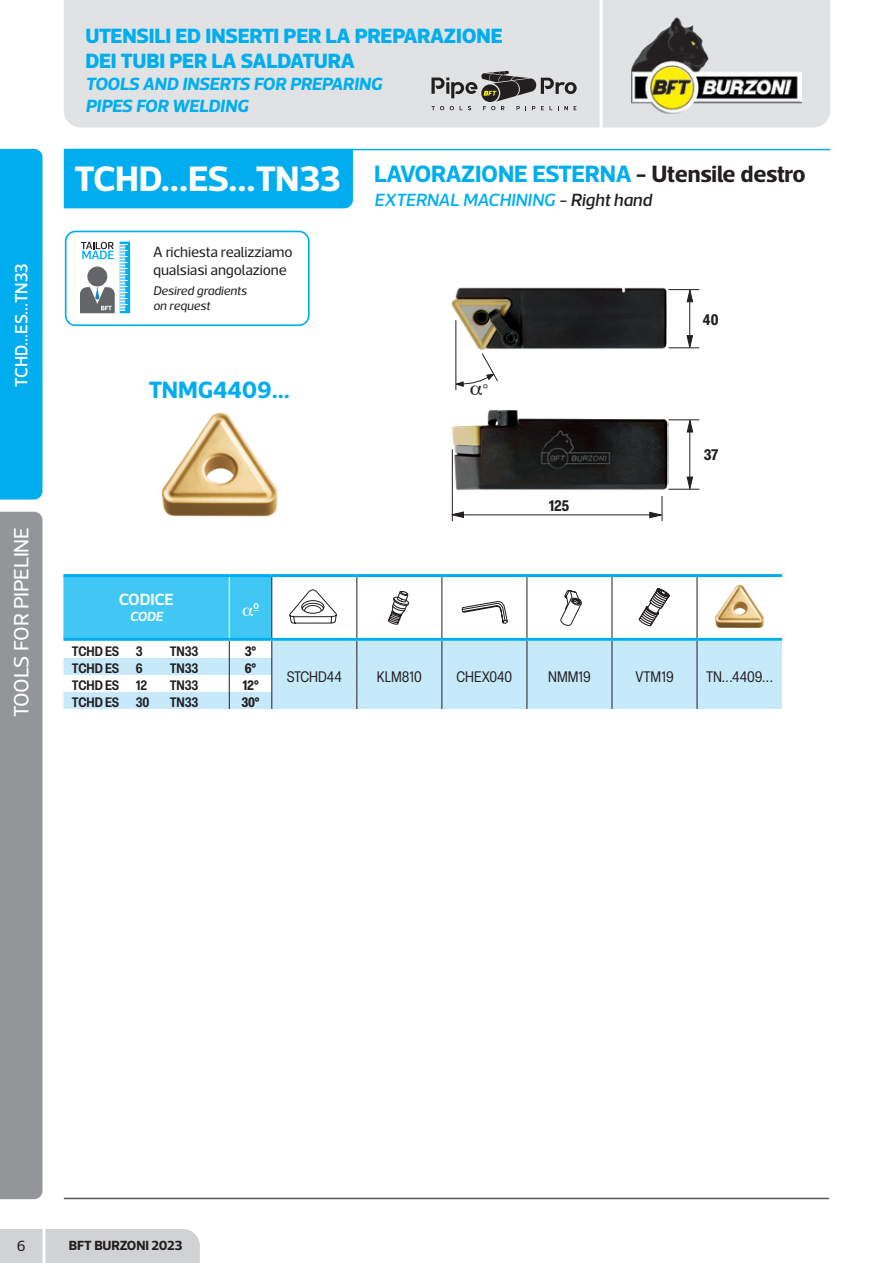
<style>
.page{position:relative;width:893px;height:1263px;background:#fff}
.page>*{position:absolute;margin:0;border:0;box-sizing:border-box;transform-origin:0 0}
.t1{font:700 36px "Acto";letter-spacing:-.015em;color:#fff}
.t2{font:700 24px "Acto";letter-spacing:-.01em;color:#00aeef}
.t3{font:800 21px/25.2px "Acto";letter-spacing:-.01em;color:#00aeef}
.t4{font:21px "Acto";letter-spacing:-.01em;color:#fff}
.t5{font:italic 700 18px/21.6px "Acto";letter-spacing:-.01em;color:#00aeef}
.t6{font:italic 500 18px "Acto";letter-spacing:-.01em;color:#00aeef}
.t7{font:500 18px "Acto";letter-spacing:-.01em;color:#fff;scale:.95 1}
.t8{font:condensed 18px "Elza";color:#fff}
.t9{font:600 16.5px "Acto";letter-spacing:-.01em;color:#fff}
.t10{font:700 condensed 15.15px "Elza";letter-spacing:-.005em;color:#231f20}
.t11{font:15px/18px "Acto";letter-spacing:-.01em;color:#231f20}
.t12{font:condensed 15px "Elza";color:#231f20}
.t13{font:600 condensed 13.5px "Elza";letter-spacing:-.01em;color:#231f20}
.t14{font:700 13.5px "Acto";letter-spacing:-.01em;color:#231f20}
.t15{font:700 condensed 13.5px "Elza";color:#231f20}
.t16{font:italic 600 13.5px "Acto";color:#fff}
.t17{font:italic 12.75px/15.3px "Acto";letter-spacing:-.01em;color:#231f20}
.s1{color:#231f20}
</style>
<div class="page">
<div style="left:0;top:1229px;width:200px;height:34px;background:#d1d2d4"></div>
<hr style="left:43px;top:1217px;width:3px;height:46px;background:#fff">
<div style="left:64px;top:0;width:766px;height:128px;background:#e1e2e4"></div>
<hr style="left:600px;top:0;width:3px;height:129px;background:#fff">
<img style="left:632px;top:17px;width:170px;height:96px">
<div style="left:0;top:149px;width:43px;height:351px;background:#00aeef"></div>
<div style="left:0;top:512px;width:43px;height:687px;background:#939598"></div>
<hr style="left:64px;top:1198px;width:765px;height:1px;background:#57585a">
<hr style="left:63px;top:574px;width:166px;height:3px;background:#00aeef">
<hr style="left:229px;top:574px;width:43px;height:3px;background:#00aeef">
<hr style="left:272px;top:574px;width:85px;height:3px;background:#00aeef">
<hr style="left:357px;top:574px;width:85px;height:3px;background:#00aeef">
<hr style="left:442px;top:574px;width:85px;height:3px;background:#00aeef">
<hr style="left:527px;top:574px;width:85px;height:3px;background:#00aeef">
<hr style="left:612px;top:574px;width:85px;height:3px;background:#00aeef">
<hr style="left:697px;top:574px;width:85px;height:3px;background:#00aeef">
<hr style="left:65px;top:149px;width:765px;height:1px;background:#00aeef">
<svg style="left:431px;top:71px;width:146px;height:39px;background:#a7a6a7"></svg>
<div style="left:120px;top:242px;width:10px;height:71px;background:#00aeef"></div>
<svg style="left:80px;top:242px;width:48px;height:71px"></svg>
<div style="left:65px;top:231px;width:245px;height:95px;border:2px solid #00aeef;border-radius:10px"></div>
<img style="left:161px;top:412px;width:117px;height:105px">
<hr style="left:668px;top:419px;width:31px;height:1px;background:#231f20">
<img style="left:452px;top:410px;width:216px;height:80px">
<hr style="left:452px;top:449px;width:1px;height:72px;background:#231f20">
<hr style="left:461px;top:514px;width:195px;height:1px;background:#231f20">
<svg style="left:649px;top:496px;width:14px;height:25px"></svg>
<svg style="left:451px;top:511px;width:13px;height:7px"></svg>
<hr style="left:689px;top:422px;width:1px;height:62px;background:#231f20">
<hr style="left:668px;top:489px;width:31px;height:1px;background:#231f20">
<svg style="left:686px;top:420px;width:7px;height:13px"></svg>
<svg style="left:686px;top:476px;width:7px;height:13px"></svg>
<hr style="left:668px;top:289px;width:31px;height:1px;background:#231f20">
<img style="left:452px;top:287px;width:217px;height:64px">
<hr style="left:455px;top:320px;width:1px;height:70px;background:#231f20">
<hr style="left:689px;top:296px;width:1px;height:47px;background:#231f20">
<hr style="left:668px;top:347px;width:31px;height:1px;background:#231f20">
<svg style="left:686px;top:289px;width:7px;height:13px"></svg>
<svg style="left:686px;top:335px;width:7px;height:13px"></svg>
<div style="left:64px;top:149px;width:289px;height:59px;background:#00aeef"></div>
<svg style="left:63px;top:576px;width:719px;height:133px"></svg>
<svg style="left:456px;top:352px;width:42px;height:39px"></svg>
<p class="t3" style="left:85px;top:23px;width:419px">UTENSILI ED INSERTI PER LA PREPARAZIONE<br>DEI TUBI PER LA SALDATURA</p>
<p class="t5" style="left:85px;top:73px;width:298px">TOOLS AND INSERTS FOR PREPARING<br>PIPES FOR WELDING</p>
<p class="t7" style="left:11px;top:387px;width:132px;rotate:-90deg">TCHD...ES...TN33</p>
<p class="t4" style="left:9px;top:717px;width:192px;rotate:-90deg">TOOLS FOR PIPELINE</p>
<h1 class="t1" style="left:75px;top:157px;width:268px">TCHD...ES...TN33</h1>
<p class="t11" style="left:153px;top:243px;width:141px">A richiesta realizziamo qualsiasi angolazione</p>
<p class="t17" style="left:153px;top:283px;width:95px">Desired gradients on request</p>
<p class="t2" style="left:149px;top:375px;width:143px">TNMG4409...</p>
<p class="t9" style="left:119px;top:589px;width:56px">CODICE</p>
<p class="t16" style="left:130px;top:608px;width:35px">CODE</p>
<p class="t8" style="left:253px;top:598px;width:7px">º</p>
<p class="t13" style="left:72px;top:642px;width:72px">TCHD ES 3</p>
<p class="t13" style="left:170px;top:642px;width:30px">TN33</p>
<p class="t15" style="left:245px;top:641px;width:13px">3°</p>
<p class="t2" style="left:374px;top:159px;width:433px">LAVORAZIONE ESTERNA <span class="s1">- Utensile destro</span></p>
<p class="t6" style="left:374px;top:189px;width:279px">EXTERNAL MACHINING <span class="s1">- Right hand</span></p>
<p class="t10" style="left:703px;top:309px;width:17px">40</p>
<p class="t10" style="left:549px;top:495px;width:22px">125</p>
<p class="t10" style="left:704px;top:444px;width:16px">37</p>
<p class="t13" style="left:72px;top:659px;width:72px">TCHD ES 6</p>
<p class="t13" style="left:170px;top:659px;width:30px">TN33</p>
<p class="t15" style="left:245px;top:658px;width:13px">6°</p>
<p class="t13" style="left:72px;top:676px;width:77px">TCHD ES 12</p>
<p class="t13" style="left:170px;top:676px;width:30px">TN33</p>
<p class="t15" style="left:242px;top:675px;width:18px">12°</p>
<p class="t13" style="left:72px;top:693px;width:79px">TCHD ES 30</p>
<p class="t13" style="left:170px;top:693px;width:30px">TN33</p>
<p class="t15" style="left:241px;top:692px;width:20px">30°</p>
<p class="t12" style="left:287px;top:667px;width:57px">STCHD44</p>
<p class="t12" style="left:377px;top:667px;width:46px">KLM810</p>
<p class="t12" style="left:456px;top:667px;width:57px">CHEX040</p>
<p class="t12" style="left:548px;top:667px;width:44px">NMM19</p>
<p class="t12" style="left:635px;top:667px;width:40px">VTM19</p>
<p class="t12" style="left:706px;top:667px;width:69px">TN...4409...</p>
<p class="t11" style="left:17px;top:1237px;width:10px">6</p>
<p class="t14" style="left:69px;top:1237px;width:115px">BFT BURZONI 2023</p>
</div>
